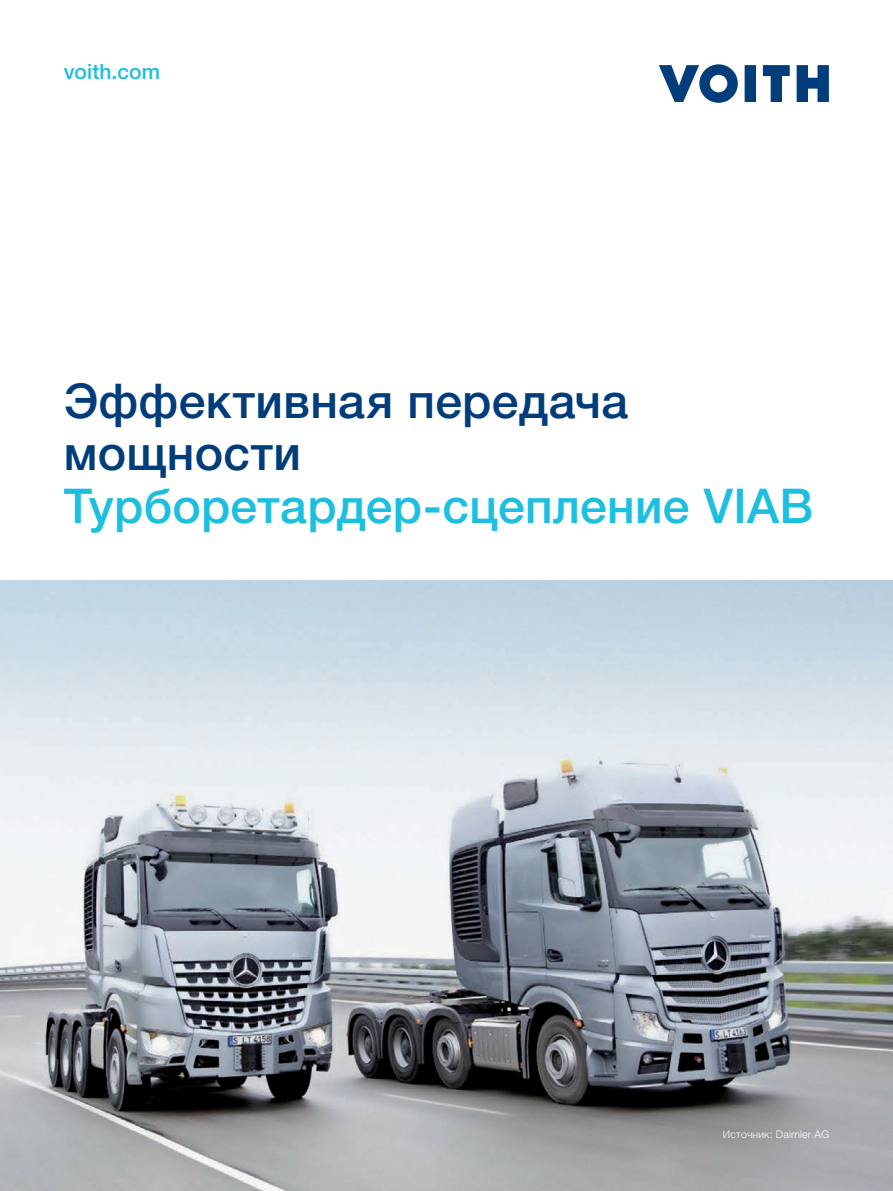
<style>
.page{position:relative;width:893px;height:1191px;background:#fff}
.page>*{position:absolute;margin:0;border:0;box-sizing:border-box;transform-origin:0 0}
.t1{font:500 48px/52.8px "Helvetica Neue LTW1 G";letter-spacing:.005em;color:#013c7b}
.t2{font:500 48px "Helvetica Neue LTW1 G";letter-spacing:.005em;color:#1cbfdf}
.t3{font:500 21px "Helvetica Neue LTW1 G";letter-spacing:.01em;color:#1cbfdf}
.t4{font:300 10.5px "Helvetica Neue LTW1 G";letter-spacing:.02em;color:#fff}
</style>
<div class="page">
<img style="left:0;top:580px;width:893px;height:611px">
<svg style="left:659px;top:64px;width:79px;height:39px"></svg>
<svg style="left:745px;top:65px;width:11px;height:37px"></svg>
<svg style="left:763px;top:65px;width:27px;height:37px"></svg>
<svg style="left:797px;top:65px;width:32px;height:37px"></svg>
<p class="t3" style="left:64px;top:59px;width:98px">voith.com</p>
<p class="t1" style="left:64px;top:374px;width:566px">Эффективная передача мощности</p>
<p class="t2" style="left:64px;top:477px;width:751px">Турборетардер-сцепление VIAB</p>
<p class="t4" style="left:723px;top:1128px;width:108px">Источник: Daimler AG</p>
</div>
